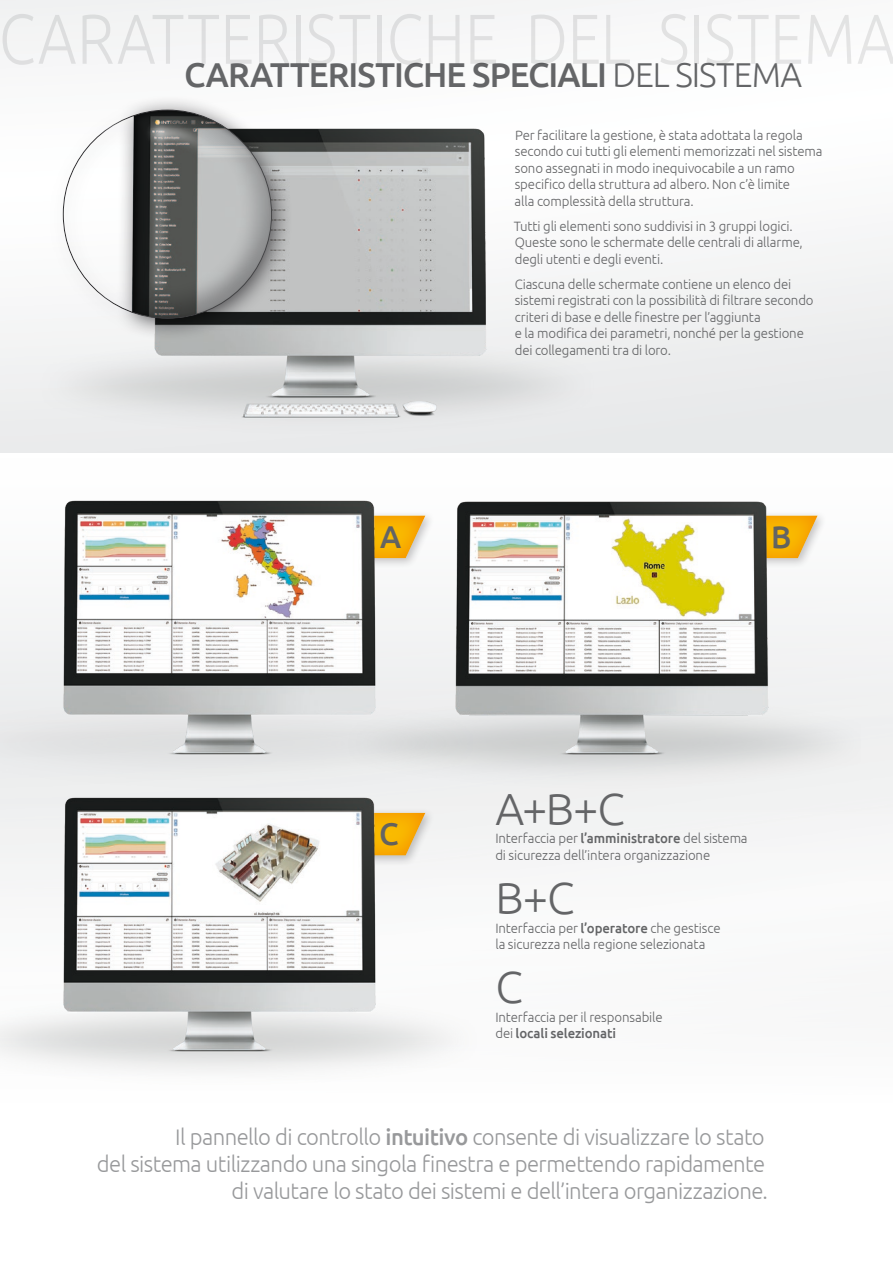
<style>
.page{position:relative;width:893px;height:1263px;background:#fff}
.page>*{position:absolute;margin:0;border:0;box-sizing:border-box;transform-origin:0 0}
.t1{font:300 70.5px "Ubuntu";letter-spacing:.005em;color:#646567;scale:.85 1}
.t2{font:300 45px "Ubuntu";color:#646567}
.t3{font:500 34.5px "Ubuntu";letter-spacing:-.025em;color:#646567}
.t4{font:500 31.5px "Ubuntu";color:#646567}
.t5{font:300 22.5px/27px "Ubuntu";letter-spacing:-.025em;color:#98999b;text-align:right}
.t6{font:300 13.5px/16.5px "Ubuntu";letter-spacing:-.01em;color:#646567}
.s1{font-weight:300}
.s2{font-weight:500}
</style>
<div class="page">
<img style="left:0;top:94px;width:634px;height:351px">
<div style="left:47px;top:95px;width:246px;height:246px;background:#1a171c;opacity:.65"></div>
<div style="left:65px;top:109px;width:209px;height:210px;background:#1a171c;opacity:.75"></div>
<img style="left:0;top:798px;width:514px;height:274px">
<div style="left:729px;top:513px;width:164px;height:45px;background:#fafbfb"></div>
<img style="left:514px;top:501px;width:346px;height:297px">
<img style="left:0;top:500px;width:514px;height:298px">
<h1 class="t1" style="left:-1px;top:-4px;width:1056px">CARATTERISTICHE DEL SISTEMA</h1>
<h3 class="t3" style="left:184px;top:53px;width:619px">CARATTERISTICHE SPECIALI <span class="s1">DEL SISTEMA</span></h3>
<p class="t6" style="left:515px;top:126px;width:309px">Per facilitare la gestione, è stata adottata la regola secondo cui tutti gli elementi memorizzati nel sistema sono assegnati in modo inequivocabile a un ramo specifico della struttura ad albero. Non c’è limite<br>alla complessità della struttura.</p>
<p class="t6" style="left:514px;top:217px;width:290px">Tutti gli elementi sono suddivisi in 3 gruppi logici.<br>Queste sono le schermate delle centrali di allarme, degli utenti e degli eventi.</p>
<p class="t6" style="left:515px;top:275px;width:300px">Ciascuna delle schermate contiene un elenco dei sistemi registrati con la possibilità di filtrare secondo criteri di base e delle finestre per l’aggiunta<br>e la modifica dei parametri, nonché per la gestione dei collegamenti tra di loro.</p>
<h3 class="t4" style="left:380px;top:516px;width:23px">A</h3>
<h3 class="t4" style="left:771px;top:516px;width:22px">B</h3>
<h3 class="t4" style="left:379px;top:814px;width:21px">C</h3>
<h2 class="t2" style="left:495px;top:782px;width:131px">A+B+C</h2>
<p class="t6" style="left:495px;top:830px;width:254px">Interfaccia per <span class="s2">l’amministratore</span> del sistema di sicurezza dell’intera organizzazione</p>
<h2 class="t2" style="left:495px;top:871px;width:81px">B+C</h2>
<p class="t6" style="left:495px;top:919px;width:227px">Interfaccia per <span class="s2">l’operatore</span> che gestisce la sicurezza nella regione selezionata</p>
<h2 class="t2" style="left:495px;top:960px;width:29px">C</h2>
<p class="t6" style="left:495px;top:1008px;width:169px">Interfaccia per il responsabile dei <span class="s2">locali selezionati</span></p>
<h3 class="t5" style="left:97px;top:1123px;width:672px">Il pannello di controllo <span class="s2">intuitivo</span> consente di visualizzare lo stato<br>del sistema utilizzando una singola finestra e permettendo rapidamente di valutare lo stato dei sistemi e dell’intera organizzazione.</h3>
</div>
